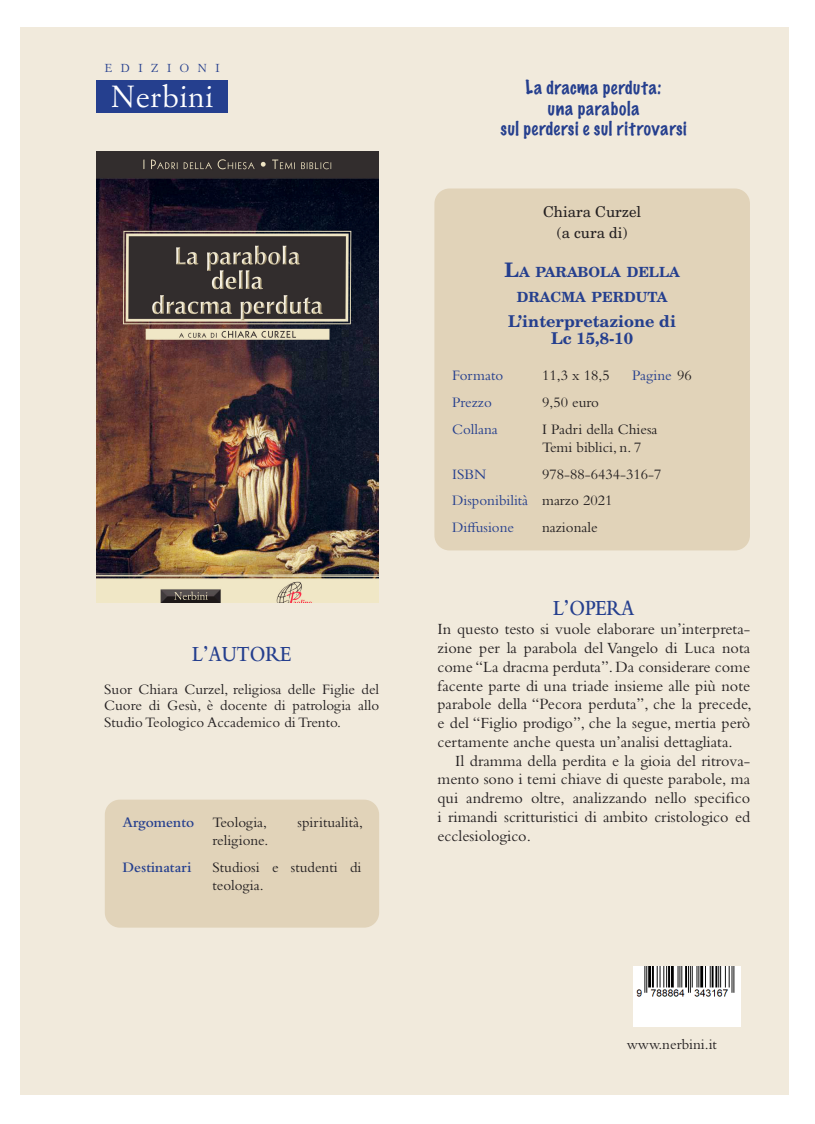
<style>
.page{position:relative;width:815px;height:1124px;background:#fff}
.page>*{position:absolute;margin:0;border:0;box-sizing:border-box;transform-origin:0 0}
.t1{font:30px "Simoncini Garamond Std";letter-spacing:.03em;color:#fff}
.t2{font:600 22.5px "Bembo Std";color:#253f8e;scale:.83 1}
.t3{font:100 17.5px/20px "Marker Felt";letter-spacing:.04em;color:#253f8e;text-align:center}
._07_txt{font:16.25px/18.8px "Bembo Std";color:#231f20;text-align:justify}
.t4{font:700 16.25px/17.5px "New Century Schlbk LT Std";color:#253f8e;text-align:center}
.t5{font:15px/16.2px "Bembo Std";color:#231f20;text-align:justify}
.t6{font:15px "Bembo Std";color:#253f8e}
.t7{font:600 15px "Bembo Std";color:#253f8e}
.t8{font:15px "New Century Schlbk LT Std";color:#231f20}
.t9{font:700 14px "New Century Schlbk LT Std";color:#253f8e}
.t10{font:11.38px "Simoncini Garamond Std";letter-spacing:.76em;color:#253f8e}
.s1{font-weight:400;color:#231f20}
.s2{font-size:20px}
.s3{color:#231f20}
</style>
<div class="page">
<div style="left:21px;top:27px;width:768px;height:1067px;background:#f1eadc"></div>
<div style="left:96px;top:80px;width:132px;height:33px;background:#253f8e"></div>
<img style="left:96px;top:151px;width:283px;height:451px">
<div style="left:434px;top:188px;width:316px;height:362px;background:#e1d3b9;border-radius:15px"></div>
<div style="left:105px;top:799px;width:274px;height:128px;background:#e1d3b9;border-radius:15px"></div>
<div style="left:633px;top:966px;width:108px;height:60px;background:#fff"></div>
<img style="left:636px;top:966px;width:99px;height:31px">
<p class="t10" style="left:105px;top:61px;width:116px">EDIZIONI</p>
<p class="t1" style="left:111px;top:78px;width:104px">Nerbini</p>
<p class="t2" style="left:192px;top:641px;width:121px">L’AUTORE</p>
<p class="t5" style="left:104px;top:680px;width:276px">Suor Chiara Curzel, religiosa delle Figlie del Cuore di Gesù, è docente di patrologia allo Studio Teologico Accademico di Trento.</p>
<p class="t7" style="left:123px;top:814px;width:146px">Argomento <span class="s1">Teologia,</span></p>
<p class="t5" style="left:298px;top:814px;width:67px">spiritualità,</p>
<p class="t5" style="left:213px;top:832px;width:57px">religione.</p>
<p class="t7" style="left:123px;top:859px;width:70px">Destinatari</p>
<p class="t5" style="left:213px;top:858px;width:150px;line-height:18px">Studiosi e studenti di teologia.</p>
<p class="t3" style="left:526px;top:78px;width:137px">La dracma perduta:</p>
<p class="t3" style="left:501px;top:98px;width:188px">una parabola<br>sul perdersi e sul ritrovarsi</p>
<p class="t8" style="left:543px;top:203px;width:100px">Chiara Curzel</p>
<p class="t8" style="left:557px;top:224px;width:72px">(a cura di)</p>
<p class="t9" style="left:505px;top:263px;width:177px"><span class="s2">L</span>A PARABOLA DELLA</p>
<p class="t9" style="left:517px;top:288px;width:152px">DRACMA PERDUTA</p>
<p class="t4" style="left:508px;top:312px;width:169px">L’interpretazione di<br>Lc 15,8-10</p>
<p class="t6" style="left:452px;top:367px;width:53px">Formato</p>
<p class="t5" style="left:542px;top:367px;width:69px">11,3 x 18,5</p>
<p class="t6" style="left:632px;top:367px;width:61px">Pagine <span class="s3">96</span></p>
<p class="t6" style="left:452px;top:393px;width:41px">Prezzo</p>
<p class="t5" style="left:542px;top:394px;width:58px">9,50 euro</p>
<p class="t6" style="left:452px;top:420px;width:47px">Collana</p>
<p class="t5" style="left:542px;top:420px;width:117px">I Padri della Chiesa</p>
<p class="t5" style="left:542px;top:438px;width:101px">Temi biblici, n. 7</p>
<p class="t6" style="left:452px;top:465px;width:36px">ISBN</p>
<p class="t5" style="left:542px;top:465px;width:121px">978-88-6434-316-7</p>
<p class="t6" style="left:452px;top:492px;width:162px">Disponibilità <span class="s3">marzo 2021</span></p>
<p class="t6" style="left:452px;top:518px;width:64px">Diffusione</p>
<p class="t5" style="left:542px;top:519px;width:57px">nazionale</p>
<p class="t2" style="left:553px;top:596px;width:100px">L’OPERA</p>
<p class="_07_txt" style="left:438px;top:619px;width:316px">In questo testo si vuole elaborare un’interpreta&shy;zione per la parabola del Vangelo di Luca nota come “La dracma perduta”. Da considerare come facente parte di una triade insieme alle più note parabole della “Pecora perduta”, che la precede, e del “Figlio prodigo”, che la segue, mertia però certamente anche questa un’analisi dettagliata.</p>
<p class="_07_txt" style="left:438px;top:750px;width:314px;text-indent:18px">Il dramma della perdita e la gioia del ritrova&shy;mento sono i temi chiave di queste parabole, ma qui andremo oltre, analizzando nello specifico i rimandi scritturistici di ambito cristologico ed ecclesiologico.</p>
<p class="t5" style="left:627px;top:1035px;width:92px">www.nerbini.it</p>
</div>
